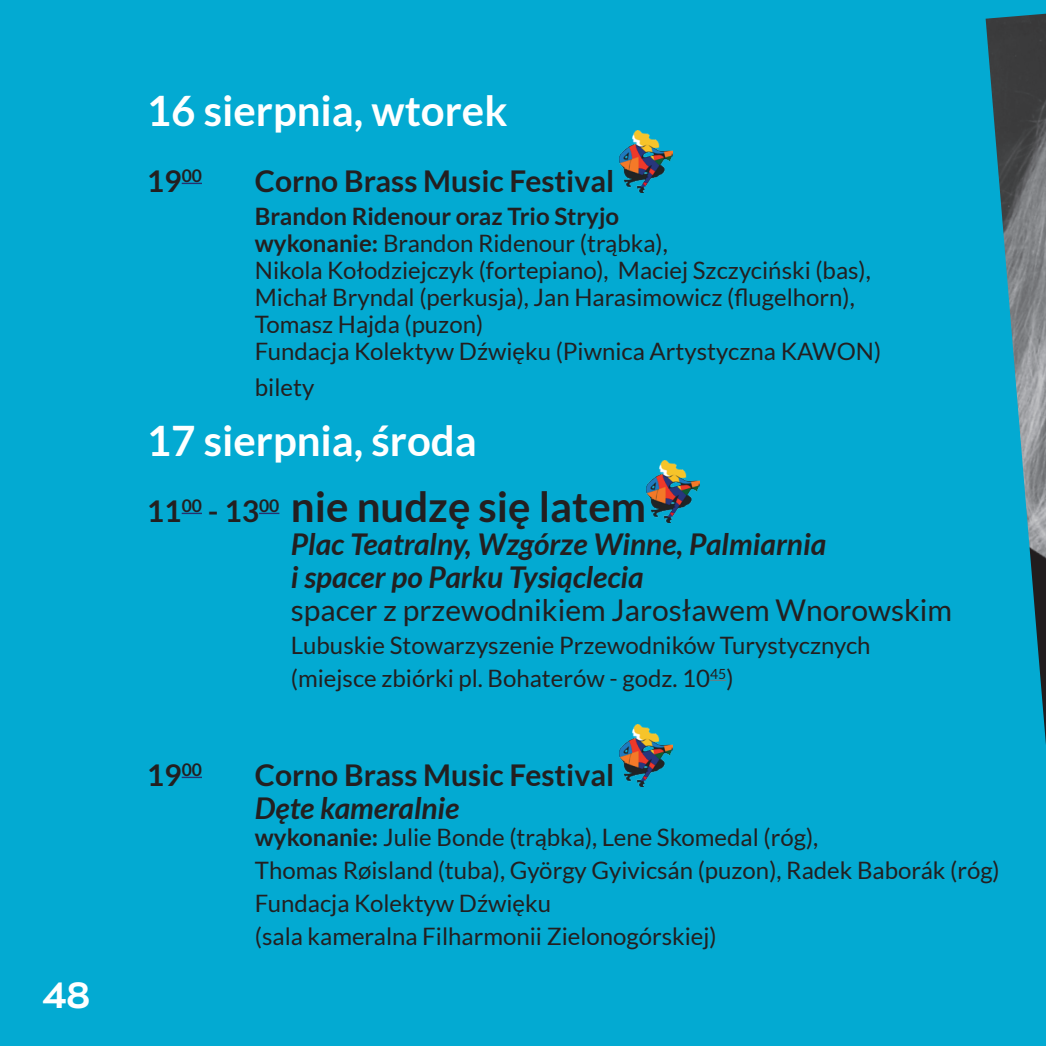
<style>
.page{position:relative;width:1046px;height:1046px;background:#03aad2}
.page>*{position:absolute;margin:0;border:0;box-sizing:border-box;transform-origin:0 0}
.t1{font:700 42px "Lato";color:#fff}
.t2{font:700 42px "Lato";color:#231f20}
.t3{font:700 36px "Zona Pro";color:#fff}
.t4{font:italic 700 30px/33px "Lato";color:#231f20}
.t5{font:700 30px "Lato";color:#231f20}
.t6{font:30px "Lato";color:#231f20}
.t7{font:24px/27px "Lato";color:#231f20}
.s1{font-weight:700}
</style>
<div class="page">
<svg style="left:182px;top:183px;width:20px;height:1px"></svg>
<svg style="left:182px;top:513px;width:20px;height:1px"></svg>
<svg style="left:259px;top:513px;width:20px;height:1px"></svg>
<svg style="left:710px;top:680px;width:16px;height:1px"></svg>
<svg style="left:182px;top:777px;width:20px;height:1px"></svg>
<img style="left:620px;top:130px;width:53px;height:62px">
<img style="left:646px;top:460px;width:53px;height:62px">
<img style="left:620px;top:724px;width:53px;height:62px">
<img style="left:986px;top:14px;width:60px;height:731px">
<h2 class="t3" style="left:43px;top:973px;width:49px">48</h2>
<h1 class="t1" style="left:147px;top:87px;width:362px">16 sierpnia, wtorek</h1>
<p class="t5" style="left:147px;top:164px;width:57px">19<sup>00</sup></p>
<p class="t5" style="left:255px;top:164px;width:361px">Corno Brass Music Festival</p>
<p class="t7" style="left:255px;top:203px;width:628px"><span class="s1">Brandon Ridenour oraz Trio Stryjo<br>wykonanie:</span> Brandon Ridenour (trąbka),<br>Nikola Kołodziejczyk (fortepiano), Maciej Szczyciński (bas), Michał Bryndal (perkusja), Jan Harasimowicz (flugelhorn), Tomasz Hajda (puzon)<br>Fundacja Kolektyw Dźwięku (Piwnica Artystyczna KAWON)</p>
<p class="t7" style="left:255px;top:374px;width:61px">bilety</p>
<h1 class="t1" style="left:147px;top:417px;width:331px">17 sierpnia, środa</h1>
<p class="t5" style="left:147px;top:494px;width:134px">11<sup>00</sup> - 13<sup>00</sup></p>
<h1 class="t2" style="left:291px;top:483px;width:357px">nie nudzę się latem</h1>
<p class="t4" style="left:291px;top:529px;width:537px">Plac Teatralny, Wzgórze Winne, Palmiarnia i spacer po Parku Tysiąclecia</p>
<p class="t6" style="left:291px;top:594px;width:663px">spacer z przewodnikiem Jarosławem Wnorowskim</p>
<p class="t7" style="left:291px;top:629px;width:581px;line-height:33px">Lubuskie Stowarzyszenie Przewodników Turystycznych (miejsce zbiórki pl. Bohaterów - godz. 10<sup>45</sup>)</p>
<p class="t5" style="left:147px;top:758px;width:57px">19<sup>00</sup></p>
<p class="t5" style="left:255px;top:758px;width:361px">Corno Brass Music Festival</p>
<p class="t4" style="left:255px;top:793px;width:206px">Dęte kameralnie</p>
<p class="t7" style="left:255px;top:821px;width:746px;line-height:33px"><span class="s1">wykonanie:</span> Julie Bonde (trąbka), Lene Skomedal (róg),<br>Thomas Røisland (tuba), György Gyivicsán (puzon), Radek Baborák (róg)<br>Fundacja Kolektyw Dźwięku<br>(sala kameralna Filharmonii Zielonogórskiej)</p>
</div>
